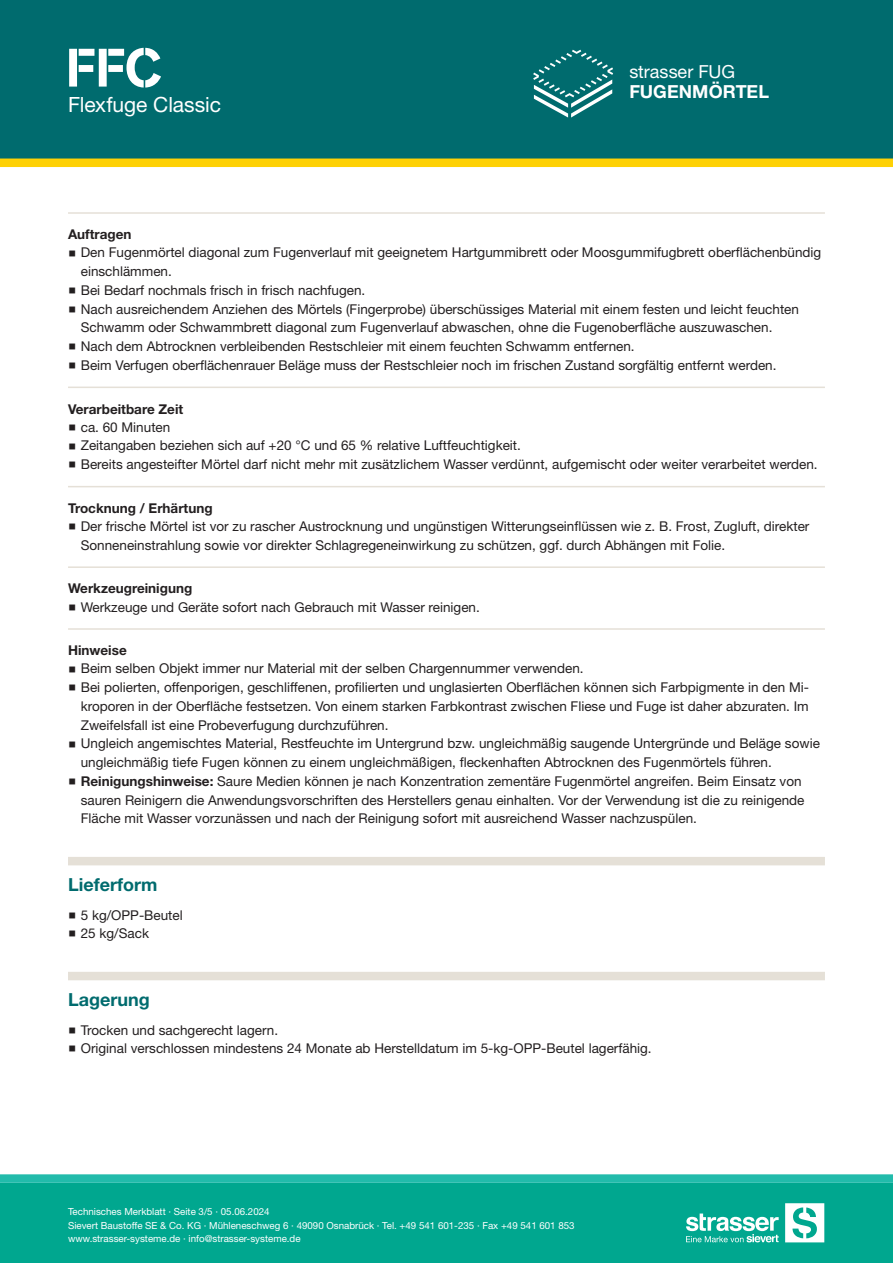
<style>
.page{position:relative;width:893px;height:1263px;background:#fff}
.page>*{position:absolute;margin:0;border:0;box-sizing:border-box;transform-origin:0 0}
.CB_AF_STR_Produkt_ku{font:700 54px "Standard CT Stencil";color:#fff}
.CB_AF_STR_Produkt_la{font:21px "Helvetica Neue LT Std";letter-spacing:-.005em;color:#fff}
.CB_AF_STR_Ueberschri{font:700 18px "Helvetica Neue LT Std";color:#006b6e}
.CB_AF_STR_Produktgru{font:18px "Helvetica Neue LT Std";color:#fff}
.CB_AF_STR_Produktgru-2{font:700 18px "Helvetica Neue LT Std";letter-spacing:.005em;color:#fff}
.t1{font:13.5px/18.8px "Helvetica Neue LT Std";color:#231f20}
.CB_AF_STR_Unterueber{font:700 13.5px "Helvetica Neue LT Std";color:#231f20}
.t2{font:9.75px/13.5px "Helvetica Neue LT Std";color:#fff}
.s1{font-weight:700}
</style>
<div class="page">
<div style="left:0;top:0;width:893px;height:159px;background:#006b6e"></div>
<div style="left:0;top:159px;width:893px;height:8px;background:#fed105"></div>
<svg style="left:533px;top:50px;width:80px;height:68px"></svg>
<div style="left:0;top:1183px;width:893px;height:80px;background:#00a78f"></div>
<div style="left:0;top:1174px;width:893px;height:9px;background:#22bbab"></div>
<svg style="left:785px;top:1203px;width:39px;height:39px"></svg>
<svg style="left:686px;top:1213px;width:93px;height:29px"></svg>
<hr style="left:68px;top:212px;width:757px;height:2px;background:#e5e0d7">
<hr style="left:68px;top:387px;width:757px;height:1px;background:#e5e0d7">
<hr style="left:68px;top:486px;width:757px;height:1px;background:#e5e0d7">
<hr style="left:68px;top:566px;width:757px;height:2px;background:#e5e0d7">
<hr style="left:68px;top:628px;width:757px;height:2px;background:#e5e0d7">
<div style="left:68px;top:857px;width:757px;height:8px;background:#e5e0d7"></div>
<div style="left:68px;top:972px;width:757px;height:8px;background:#e5e0d7"></div>
<p class="CB_AF_STR_Produkt_ku" style="left:66px;top:34px;width:98px">FFC</p>
<p class="CB_AF_STR_Produkt_la" style="left:68px;top:92px;width:155px">Flexfuge Classic</p>
<p class="CB_AF_STR_Produktgru" style="left:629px;top:61px;width:107px">strasser FUG</p>
<p class="CB_AF_STR_Produktgru-2" style="left:629px;top:81px;width:141px">FUGENMÖRTEL</p>
<p class="CB_AF_STR_Unterueber" style="left:68px;top:226px;width:65px">Auftragen</p>
<p class="t1" style="left:81px;top:243px;width:742px">Den Fugenmörtel diagonal zum Fugenverlauf mit geeignetem Hartgummibrett oder Moosgummifugbrett oberflächenbündig einschlämmen.</p>
<p class="t1" style="left:81px;top:281px;width:286px">Bei Bedarf nochmals frisch in frisch nachfugen.</p>
<p class="t1" style="left:81px;top:299px;width:720px">Nach ausreichendem Anziehen des Mörtels (Fingerprobe) überschüssiges Material mit einem festen und leicht feuchten<br>Schwamm oder Schwammbrett diagonal zum Fugenverlauf abwaschen, ohne die Fugenoberfläche auszuwaschen.</p>
<p class="t1" style="left:81px;top:337px;width:555px">Nach dem Abtrocknen verbleibenden Restschleier mit einem feuchten Schwamm entfernen.</p>
<p class="t1" style="left:81px;top:356px;width:697px">Beim Verfugen oberflächenrauer Beläge muss der Restschleier noch im frischen Zustand sorgfältig entfernt werden.</p>
<p class="CB_AF_STR_Unterueber" style="left:68px;top:400px;width:117px">Verarbeitbare Zeit</p>
<p class="t1" style="left:81px;top:417px;width:91px">ca. 60 Minuten</p>
<p class="t1" style="left:81px;top:436px;width:442px">Zeitangaben beziehen sich auf +20 °C und 65 % relative Luftfeuchtigkeit.</p>
<p class="t1" style="left:81px;top:455px;width:738px">Bereits angesteifter Mörtel darf nicht mehr mit zusätzlichem Wasser verdünnt, aufgemischt oder weiter verarbeitet werden.</p>
<p class="CB_AF_STR_Unterueber" style="left:68px;top:500px;width:146px">Trocknung / Erhärtung</p>
<p class="t1" style="left:81px;top:517px;width:730px">Der frische Mörtel ist vor zu rascher Austrocknung und ungünstigen Witterungseinflüssen wie z. B. Frost, Zugluft, direkter<br>Sonneneinstrahlung sowie vor direkter Schlagregeneinwirkung zu schützen, ggf. durch Abhängen mit Folie.</p>
<p class="CB_AF_STR_Unterueber" style="left:68px;top:580px;width:126px">Werkzeugreinigung</p>
<p class="t1" style="left:81px;top:597px;width:401px">Werkzeuge und Geräte sofort nach Gebrauch mit Wasser reinigen.</p>
<p class="CB_AF_STR_Unterueber" style="left:68px;top:642px;width:60px">Hinweise</p>
<p class="t1" style="left:81px;top:659px;width:504px">Beim selben Objekt immer nur Material mit der selben Chargennummer verwenden.</p>
<p class="t1" style="left:81px;top:678px;width:730px;text-align:justify">Bei polierten, offenporigen, geschliffenen, profilierten und unglasierten Oberflächen können sich Farbpigmente in den Mi&shy;kroporen in der Oberfläche festsetzen. Von einem starken Farbkontrast zwischen Fliese und Fuge ist daher abzuraten. Im Zweifelsfall ist eine Probeverfugung durchzuführen.</p>
<p class="t1" style="left:81px;top:734px;width:741px">Ungleich angemischtes Material, Restfeuchte im Untergrund bzw. ungleichmäßig saugende Untergründe und Beläge sowie ungleichmäßig tiefe Fugen können zu einem ungleichmäßigen, fleckenhaften Abtrocknen des Fugenmörtels führen.</p>
<p class="t1" style="left:81px;top:771px;width:725px"><span class="s1">Reinigungshinweise:</span> Saure Medien können je nach Konzentration zementäre Fugenmörtel angreifen. Beim Einsatz von sauren Reinigern die Anwendungsvorschriften des Herstellers genau einhalten. Vor der Verwendung ist die zu reinigende<br>Fläche mit Wasser vorzunässen und nach der Reinigung sofort mit ausreichend Wasser nachzuspülen.</p>
<p class="CB_AF_STR_Ueberschri" style="left:68px;top:873px;width:91px">Lieferform</p>
<p class="t1" style="left:81px;top:905px;width:104px">5 kg/OPP-Beutel</p>
<p class="t1" style="left:81px;top:924px;width:70px">25 kg/Sack</p>
<p class="CB_AF_STR_Ueberschri" style="left:68px;top:988px;width:83px">Lagerung</p>
<p class="t1" style="left:81px;top:1020px;width:199px">Trocken und sachgerecht lagern.</p>
<p class="t1" style="left:81px;top:1039px;width:572px">Original verschlossen mindestens 24 Monate ab Herstelldatum im 5-kg-OPP-Beutel lagerfähig.</p>
<p class="t2" style="left:68px;top:1205px;width:508px">Technisches Merkblatt · Seite 3/5 · 05.06.2024<br>Sievert Baustoffe SE &amp; Co. KG · Mühleneschweg 6 · 49090 Osnabrück · Tel. +49 541 601-235 · Fax +49 541 601 853 www.strasser-systeme.de · info@strasser-systeme.de</p>
</div>
